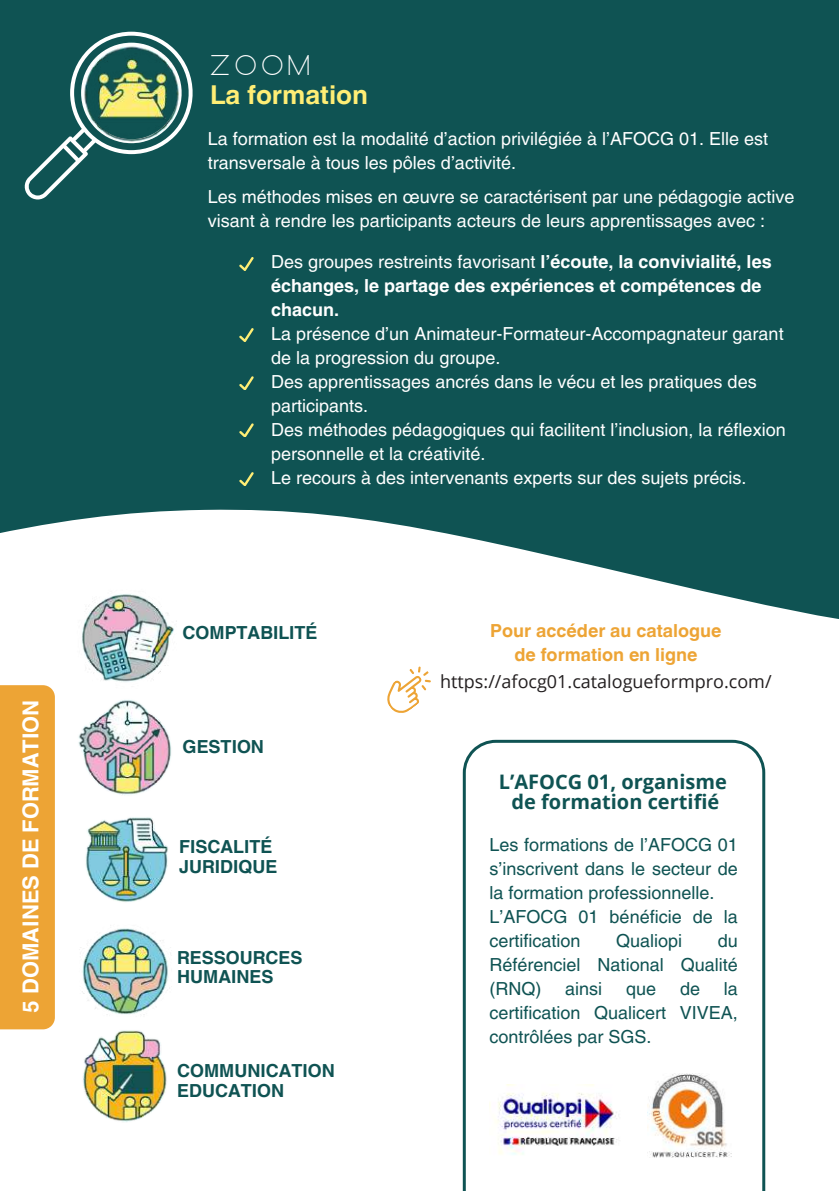
<style>
.page{position:relative;width:839px;height:1191px;background:#fff}
.page>*{position:absolute;margin:0;border:0;box-sizing:border-box;transform-origin:0 0}
.t1{font:28.6px "Ablation";color:#fff}
.t2{font:700 26px "Helvetica Hebrew";color:#ffee75}
.t3{font:700 22px "Helvetica Hebrew";color:#fff}
.t4{font:700 20px/19.6px "Open Sans";color:#0f5353;text-align:center}
.t5{font:18px/24px "Helvetica LT Pro";color:#fff}
.t6{font:18px/24px "Helvetica LT Pro";color:#0f5353;text-align:justify}
.t7{font:700 18px/24px "Helvetica LT Pro";color:#fff}
.t8{font:700 18px/19.6px "Helvetica Hebrew";color:#0f5353}
.t9{font:700 18px/24px "Helvetica Hebrew";color:#eda435;text-align:center}
.t10{font:18px "Open Sans";color:#231f20}
.s1{font-weight:400}
</style>
<div class="page">
<svg style="left:463px;top:740px;width:302px;height:451px"></svg>
<svg style="left:0;top:300px;width:838px;height:319px;fill:#0f5353"></svg>
<div style="left:0;top:0;width:838px;height:300px;background:#0f5353"></div>
<svg style="left:24px;top:32px;width:120px;height:167px"></svg>
<img style="left:71px;top:33px;width:122px;height:123px">
<svg style="left:239px;top:257px;width:15px;height:13px"></svg>
<svg style="left:239px;top:423px;width:15px;height:14px"></svg>
<svg style="left:239px;top:328px;width:15px;height:13px"></svg>
<svg style="left:239px;top:376px;width:15px;height:14px"></svg>
<svg style="left:239px;top:472px;width:15px;height:13px"></svg>
<img style="left:70px;top:581px;width:111px;height:101px">
<img style="left:78px;top:700px;width:93px;height:95px">
<img style="left:85px;top:817px;width:83px;height:85px">
<img style="left:80px;top:928px;width:91px;height:87px">
<img style="left:83px;top:1030px;width:84px;height:92px">
<svg style="left:387px;top:666px;width:44px;height:47px"></svg>
<img style="left:647px;top:1074px;width:84px;height:84px">
<img style="left:489px;top:1085px;width:138px;height:73px">
<div style="left:0;top:685px;width:55px;height:344px;background:#eda435"></div>
<p class="t3" style="left:23px;top:1013px;width:314px;rotate:-90deg">5 DOMAINES DE FORMATION</p>
<h1 class="t1" style="left:208px;top:52px;width:104px">ZOOM</h1>
<h2 class="t2" style="left:210px;top:85px;width:159px">La formation</h2>
<p class="t5" style="left:208px;top:129px;width:562px">La formation est la modalité d’action privilégiée à l’AFOCG 01. Elle est transversale à tous les pôles d’activité.</p>
<p class="t5" style="left:208px;top:186px;width:588px">Les méthodes mises en œuvre se caractérisent par une pédagogie active visant à rendre les participants acteurs de leurs apprentissages avec :</p>
<p class="t7" style="left:271px;top:251px;width:502px"><span class="s1">Des groupes restreints favorisant</span> l’écoute, la convivialité, les échanges, le partage des expériences et compétences de chacun.</p>
<p class="t5" style="left:271px;top:323px;width:516px">La présence d’un Animateur-Formateur-Accompagnateur garant de la progression du groupe.<br>Des apprentissages ancrés dans le vécu et les pratiques des participants.<br>Des méthodes pédagogiques qui facilitent l’inclusion, la réflexion personnelle et la créativité.<br>Le recours à des intervenants experts sur des sujets précis.</p>
<p class="t8" style="left:182px;top:626px;width:136px">COMPTABILITÉ</p>
<p class="t8" style="left:182px;top:739px;width:83px">GESTION</p>
<p class="t8" style="left:179px;top:840px;width:100px">FISCALITÉ<br>JURIDIQUE</p>
<p class="t8" style="left:177px;top:950px;width:127px">RESSOURCES<br>HUMAINES</p>
<p class="t8" style="left:177px;top:1063px;width:159px">COMMUNICATION<br>EDUCATION</p>
<p class="t9" style="left:490px;top:621px;width:233px">Pour accéder au catalogue de formation en ligne</p>
<p class="t10" style="left:440px;top:668px;width:333px">https://afocg01.catalogueformpro.com/</p>
<p class="t4" style="left:498px;top:772px;width:229px">L’AFOCG 01, organisme de formation certifié</p>
<p class="t6" style="left:489px;top:834px;width:250px;text-align:left">Les formations de l’AFOCG 01 s’inscrivent dans le secteur de la formation professionnelle.<br>L’AFOCG 01 bénéficie de la certification</p>
<p class="t6" style="left:616px;top:930px;width:68px">Qualiopi</p>
<p class="t6" style="left:489px;top:930px;width:250px;text-indent:228px">du Référenciel National Qualité (RNQ)</p>
<p class="t6" style="left:489px;top:978px;width:250px;text-indent:234px">la certification Qualicert VIVEA, contrôlées par SGS.</p>
<p class="t6" style="left:565px;top:978px;width:39px">ainsi</p>
<p class="t6" style="left:626px;top:978px;width:32px">que</p>
<p class="t6" style="left:680px;top:978px;width:22px">de</p>
</div>
